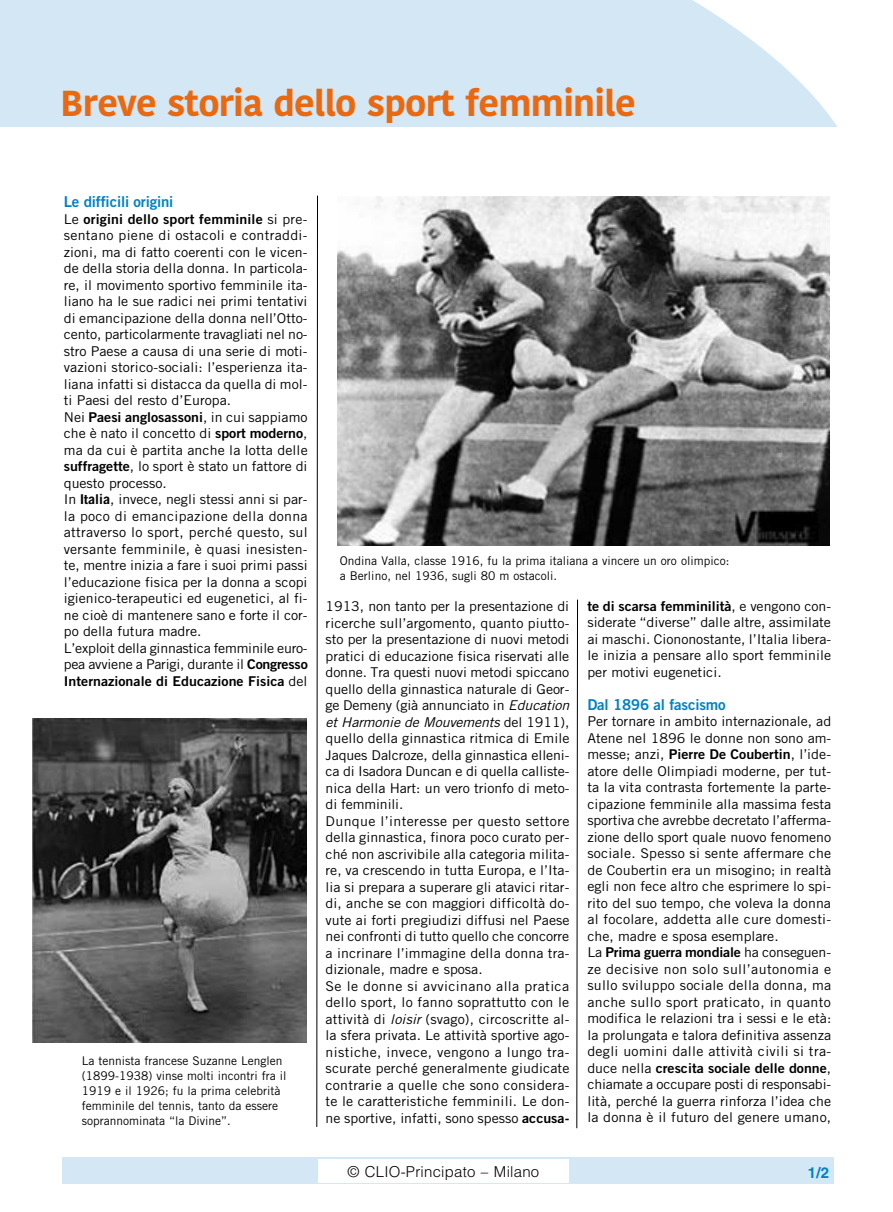
<style>
.page{position:relative;width:893px;height:1212px;background:#fff}
.page>*{position:absolute;margin:0;border:0;box-sizing:border-box;transform-origin:0 0}
.t1{font:700 36px "Kohinoor Devanagari";letter-spacing:-.02em;color:#ea6910}
.t2{font:15px "Trade Gothic LT Std Bd 2";letter-spacing:-.01em;color:#0081c6}
.t3{font:300 15px "Helvetica LT Std";letter-spacing:.015em;color:#000}
.t4{font:700 15px "Helvetica LT Std";color:#0081c6}
.t5{font:13.5px/16.5px "Trade Gothic LT Std";color:#000;text-align:justify;scale:1.05 1}
.t6{font:13.5px "Trade Gothic LT Std Bd 2";color:#000;scale:1.05 1}
.t7{font:12px/15px "Trade Gothic LT Std";color:#000}
.s1{font-family:"Trade Gothic LT Std"}
.s2{font-family:"Trade Gothic LT Std Bd 2"}
.s3{font-weight:700}
.s4{font-style:italic}
</style>
<div class="page">
<div style="left:62px;top:1157px;width:771px;height:27px;background:#d4e7f5"></div>
<div style="left:318px;top:1159px;width:251px;height:24px;background:#fff"></div>
<svg style="left:0;top:0;width:837px;height:432px;fill:#d4e7f5"></svg>
<div style="left:0;top:128px;width:893px;height:207px;background:#fff"></div>
<svg style="left:316px;top:195px;width:2px;height:932px;background:#7f7f7f"></svg>
<img style="left:33px;top:718px;width:273px;height:325px">
<img style="left:338px;top:196px;width:491px;height:349px">
<svg style="left:576px;top:599px;width:2px;height:530px"></svg>
<h1 class="t1" style="left:61px;top:83px;width:576px">Breve storia dello sport femminile</h1>
<p class="t2" style="left:64px;top:192px;width:111px">Le difficili origini</p>
<p class="t6" style="left:64px;top:210px;width:234px"><span class="s1">Le</span> origini dello sport femminile <span class="s1">si pre-</span></p>
<p class="t5" style="left:64px;top:227px;width:234px;text-align:left">sentano piene di ostacoli e contraddi&shy;zioni, ma di fatto coerenti con le vicen&shy;de della storia della donna. In particola&shy;re, il movimento sportivo femminile ita&shy;liano ha le sue radici nei primi tentativi di emancipazione della donna nell’Otto&shy;cento, particolarmente travagliati nel no&shy;stro Paese a causa di una serie di moti&shy;vazioni storico-sociali: l’esperienza ita&shy;liana infatti si distacca da quella di mol&shy;ti Paesi del resto d’Europa.<br>Nei <span class="s2">Paesi anglosassoni</span>, in cui sappiamo che è nato il concetto di <span class="s2">sport moderno</span>, ma da cui è partita anche la lotta delle <span class="s2">suffragette</span>, lo sport è stato un fattore di questo processo.<br>In <span class="s3">Italia</span>, invece, negli stessi anni si par&shy;la poco di emancipazione della donna attraverso lo sport, perché questo, sul versante femminile, è quasi inesisten&shy;te, mentre inizia a fare i suoi primi passi l’educazione fisica per la donna a scopi igienico-terapeutici ed eugenetici, al fi&shy;ne cioè di mantenere sano e forte il cor&shy;po della futura madre.<br>L’exploit della ginnastica femminile euro&shy;pea avviene a Parigi, durante il <span class="s2">Congresso</span></p>
<p class="t6" style="left:64px;top:672px;width:234px">Internazionale di Educazione Fisica <span class="s1">del</span></p>
<p class="t7" style="left:82px;top:1053px;width:206px">La tennista francese Suzanne Lenglen (1899-1938) vinse molti incontri fra il 1919 e il 1926; fu la prima celebrità femminile del tennis, tanto da essere soprannominata “la Divine”.</p>
<p class="t7" style="left:340px;top:553px;width:391px">Ondina Valla, classe 1916, fu la prima italiana a vincere un oro olimpico: a Berlino, nel 1936, sugli 80 m ostacoli.</p>
<p class="t5" style="left:326px;top:598px;width:234px;text-align:left">1913, non tanto per la presentazione di ricerche sull’argomento, quanto piutto&shy;sto per la presentazione di nuovi metodi pratici di educazione fisica riservati alle donne. Tra questi nuovi metodi spiccano quello della ginnastica naturale di Geor&shy;ge Demeny (già annunciato in <span class="s4">Education et Harmonie de Mouvements</span> del 1911), quello della ginnastica ritmica di Emile Jaques Dalcroze, della ginnastica elleni&shy;ca di Isadora Duncan e di quella calliste&shy;nica della Hart: un vero trionfo di meto&shy;di femminili.<br>Dunque l’interesse per questo settore della ginnastica, finora poco curato per&shy;ché non ascrivibile alla categoria milita&shy;re, va crescendo in tutta Europa, e l’Ita&shy;lia si prepara a superare gli atavici ritar&shy;di, anche se con maggiori difficoltà do&shy;vute ai forti pregiudizi diffusi nel Paese nei confronti di tutto quello che concorre a incrinare l’immagine della donna tra&shy;dizionale, madre e sposa.<br>Se le donne si avvicinano alla pratica dello sport, lo fanno soprattutto con le attività di <span class="s4">loisir</span> (svago), circoscritte al&shy;la sfera privata. Le attività sportive ago&shy;nistiche, invece, vengono a lungo tra&shy;scurate perché generalmente giudicate contrarie a quelle che sono considera&shy;te le caratteristiche femminili. Le don&shy;ne sportive, infatti, sono spesso <span class="s2">accusa-</span></p>
<p class="t6" style="left:587px;top:597px;width:234px">te di scarsa femminilità<span class="s1">, e vengono con-</span></p>
<p class="t5" style="left:587px;top:614px;width:234px">siderate “diverse” dalle altre, assimilate ai maschi. Ciononostante, l’Italia libera&shy;le inizia a pensare allo sport femminile per motivi eugenetici.</p>
<p class="t2" style="left:587px;top:695px;width:140px">Dal 1896 al fascismo</p>
<p class="t5" style="left:587px;top:713px;width:234px">Per tornare in ambito internazionale, ad Atene nel 1896 le donne non sono am&shy;messe; anzi, <span class="s2">Pierre De Coubertin</span>, l’ide&shy;atore delle Olimpiadi moderne, per tut&shy;ta la vita contrasta fortemente la parte&shy;cipazione femminile alla massima festa sportiva che avrebbe decretato l’afferma&shy;zione dello sport quale nuovo fenomeno sociale. Spesso si sente affermare che de Coubertin era un misogino; in realtà egli non fece altro che esprimere lo spi&shy;rito del suo tempo, che voleva la donna al focolare, addetta alle cure domesti&shy;che, madre e sposa esemplare.</p>
<p class="t6" style="left:587px;top:944px;width:234px"><span class="s1">La</span> Prima guerra mondiale <span class="s1">ha conseguen-</span></p>
<p class="t5" style="left:587px;top:960px;width:234px">ze decisive non solo sull’autonomia e sullo sviluppo sociale della donna, ma anche sullo sport praticato, in quanto modifica le relazioni tra i sessi e le età: la prolungata e talora definitiva assenza degli uomini dalle attività civili si tra-</p>
<p class="t6" style="left:587px;top:1059px;width:234px"><span class="s1">duce nella</span> crescita sociale delle donne<span class="s1">,</span></p>
<p class="t5" style="left:587px;top:1076px;width:234px">chiamate a occupare posti di responsabi&shy;lità, perché la guerra rinforza l’idea che la donna è il futuro del genere umano,</p>
<p class="t3" style="left:347px;top:1162px;width:193px">© CLIO-Principato – Milano</p>
<p class="t4" style="left:808px;top:1163px;width:23px">1/2</p>
</div>
